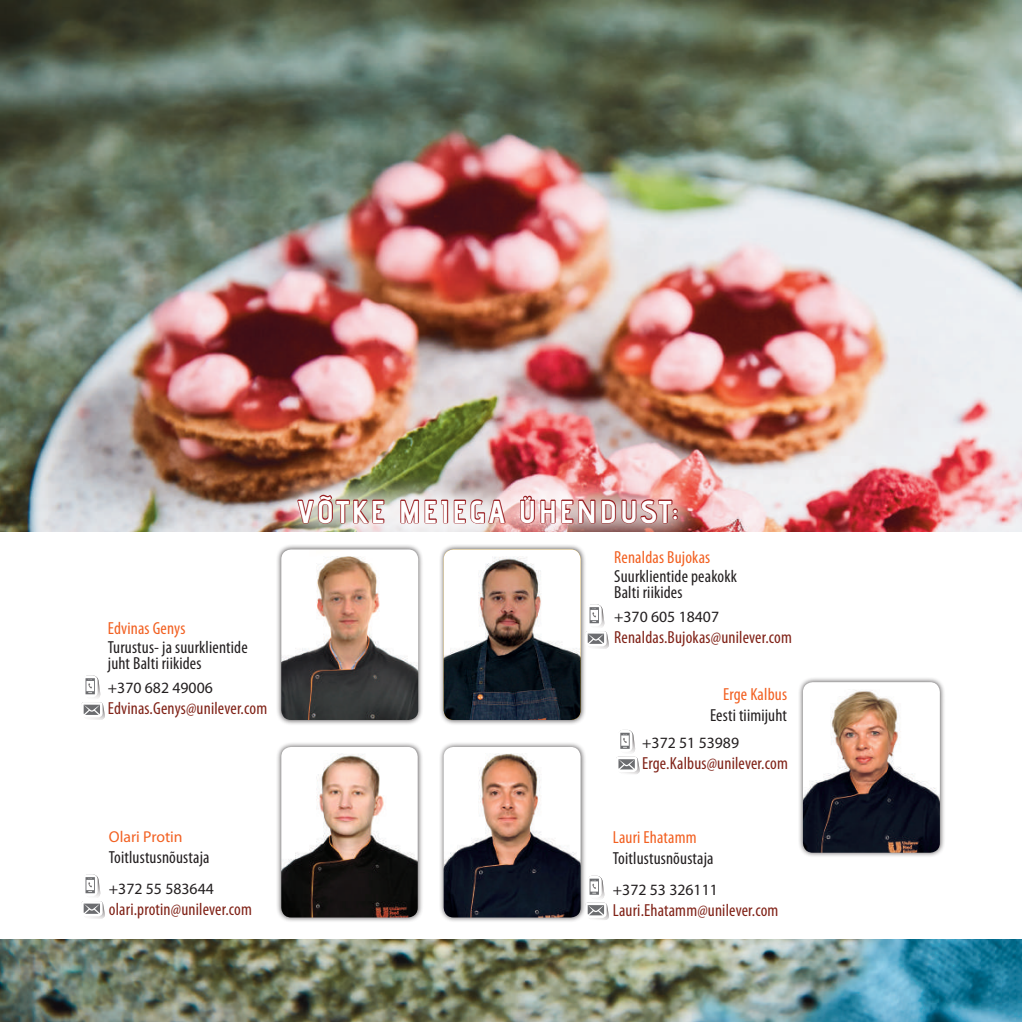
<style>
.page{position:relative;width:1022px;height:1022px;background:#fff}
.page>*{position:absolute;margin:0;border:0;box-sizing:border-box;transform-origin:0 0}
.t1{font:700 31.5px "Advent Pro";letter-spacing:.075em;color:#fff}
.t2{font:condensed 17.5px "Myriad Pro";letter-spacing:.01em;color:#802217}
.t3{font:condensed 17.5px/15.8px "Myriad Pro";letter-spacing:.01em;color:#231f20}
.t4{font:condensed 17.5px "Myriad Pro";letter-spacing:.01em;color:#f26021}
.t5{font:15.75px "Myriad Pro";color:#231f20}
.t6{font:15.75px "Myriad Pro";color:#f26021}
</style>
<div class="page">
<img style="left:0;top:1px;width:1022px;height:1021px">
<div style="left:0;top:532px;width:1022px;height:407px;background:#fff"></div>
<div style="left:276px;top:544px;width:148px;height:181px;background:#231f20;opacity:.75"></div>
<img style="left:281px;top:550px;width:137px;height:170px">
<div style="left:438px;top:544px;width:148px;height:181px;background:#231f20;opacity:.75"></div>
<img style="left:444px;top:550px;width:137px;height:170px">
<div style="left:272px;top:469px;width:431px;height:81px;background:#fff;opacity:.75"></div>
<svg style="left:296px;top:493px;width:89px;height:32px;background:#bd9a90"></svg>
<svg style="left:399px;top:498px;width:108px;height:27px"></svg>
<svg style="left:519px;top:494px;width:160px;height:31px;background:#c98c8c"></svg>
<svg style="left:81px;top:675px;width:24px;height:45px"></svg>
<svg style="left:585px;top:604px;width:24px;height:45px"></svg>
<svg style="left:81px;top:874px;width:24px;height:44px"></svg>
<div style="left:276px;top:741px;width:147px;height:182px;background:#231f20;opacity:.75"></div>
<img style="left:281px;top:747px;width:137px;height:170px">
<svg style="left:616px;top:730px;width:24px;height:44px"></svg>
<div style="left:797px;top:677px;width:148px;height:181px;background:#231f20;opacity:.75"></div>
<img style="left:803px;top:682px;width:137px;height:171px">
<svg style="left:587px;top:876px;width:22px;height:44px"></svg>
<div style="left:438px;top:741px;width:148px;height:182px;background:#231f20;opacity:.75"></div>
<img style="left:444px;top:747px;width:137px;height:170px">
<p class="t4" style="left:108px;top:618px;width:79px">Edvinas Genys</p>
<p class="t3" style="left:108px;top:639px;width:141px">Turustus- ja suurklientide juht Balti riikides</p>
<p class="t5" style="left:108px;top:678px;width:106px">+370 682 49006</p>
<p class="t2" style="left:108px;top:698px;width:161px">Edvinas.Genys@unilever.com</p>
<p class="t6" style="left:109px;top:826px;width:75px">Olari Protin</p>
<p class="t3" style="left:109px;top:849px;width:102px">Toitlustusnõustaja</p>
<p class="t5" style="left:109px;top:879px;width:106px">+372 55 583644</p>
<p class="t2" style="left:109px;top:898px;width:145px">olari.protin@unilever.com</p>
<h1 class="t1" style="left:296px;top:492px;width:383px">VÕTKE MEIEGA ÜHENDUST:</h1>
<p class="t4" style="left:614px;top:546px;width:98px">Renaldas Bujokas</p>
<p class="t3" style="left:614px;top:568px;width:124px">Suurklientide peakokk<br>Balti riikides</p>
<p class="t5" style="left:614px;top:607px;width:106px">+370 605 18407</p>
<p class="t2" style="left:614px;top:626px;width:179px">Renaldas.Bujokas@unilever.com</p>
<p class="t4" style="left:723px;top:684px;width:65px">Erge Kalbus</p>
<p class="t3" style="left:710px;top:707px;width:78px">Eesti tiimijuht</p>
<p class="t5" style="left:642px;top:733px;width:98px">+372 51 53989</p>
<p class="t2" style="left:642px;top:752px;width:147px">Erge.Kalbus@unilever.com</p>
<p class="t4" style="left:613px;top:826px;width:85px">Lauri Ehatamm</p>
<p class="t3" style="left:613px;top:850px;width:102px">Toitlustusnõustaja</p>
<p class="t5" style="left:613px;top:880px;width:106px">+372 53 326111</p>
<p class="t2" style="left:613px;top:900px;width:167px">Lauri.Ehatamm@unilever.com</p>
</div>
